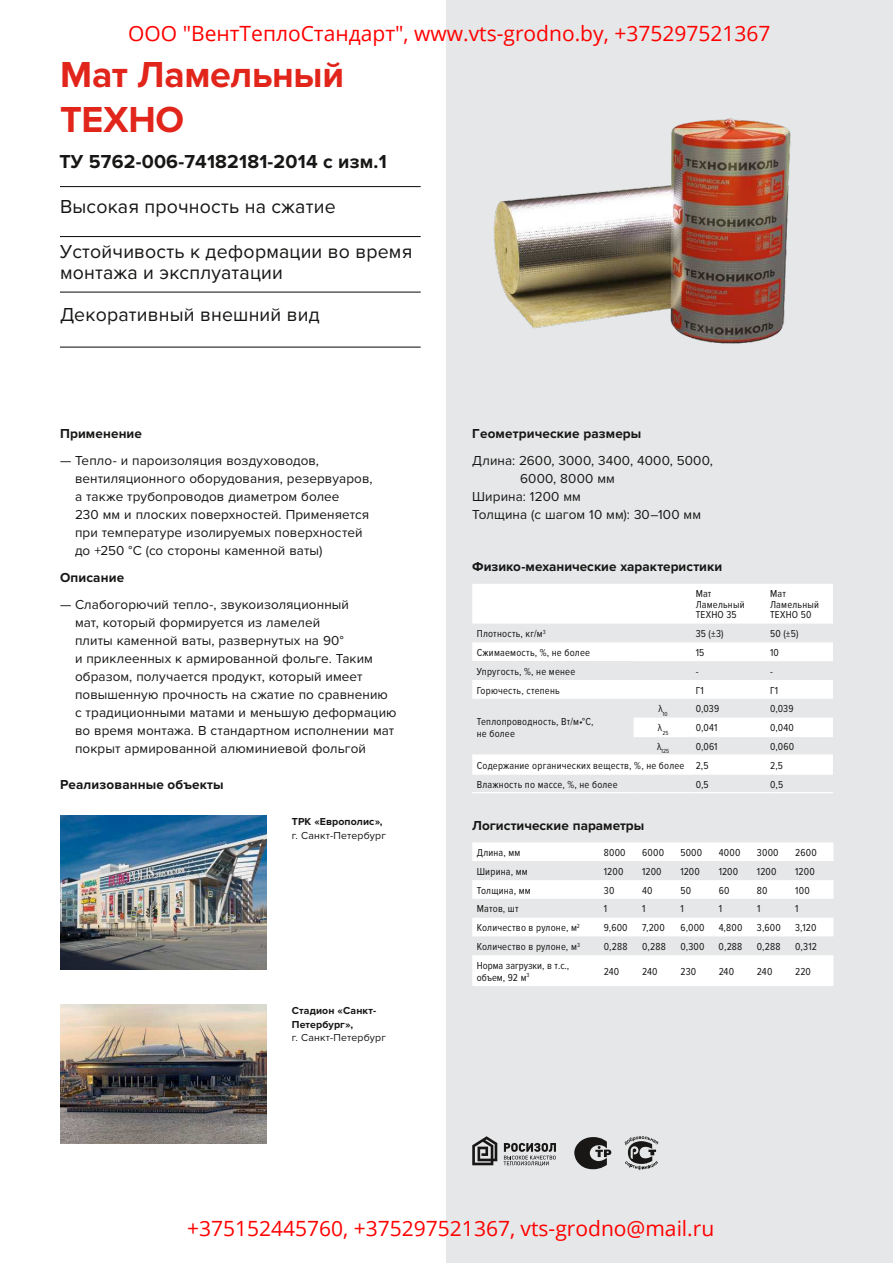
<style>
.page{position:relative;width:893px;height:1263px;background:#fff}
.page>*{position:absolute;margin:0;border:0;box-sizing:border-box;transform-origin:0 0}
.t1{font:700 37.5px "Proxima Nova";letter-spacing:-.01em;color:#e1251b}
.t2{font:21px "Open Sans";color:#f00}
.t3{font:21px "Open Sans";color:#f00}
.t4{font:19.5px/21px "Proxima Nova";letter-spacing:.01em;color:#181716}
.t5{font:700 19.5px "Proxima Nova";letter-spacing:.01em;color:#181716}
.t6{font:13.5px/18px "Proxima Nova";letter-spacing:.005em;color:#181716}
.t7{font:700 13.5px "Proxima Nova";letter-spacing:.01em;color:#181716}
.t8{font:10.5px/10.5px "Proxima Nova Cond";letter-spacing:.02em;color:#181716}
.t9{font:700 10.5px/13.5px "Proxima Nova";letter-spacing:.01em;color:#181716}
.t10{font:10.5px "Proxima Nova";letter-spacing:.015em;color:#181716}
.t11{font:10.5px/12px "Proxima Nova Cond";letter-spacing:-.005em;color:#181716}
.t12{font:6.15px "Proxima Nova Cond";letter-spacing:.01em;color:#181716}
</style>
<div class="page">
<div style="left:446px;top:0;width:447px;height:1263px;background:#e5e7e8"></div>
<svg style="left:472px;top:1136px;width:25px;height:29px"></svg>
<svg style="left:504px;top:1143px;width:52px;height:23px"></svg>
<svg style="left:574px;top:1137px;width:37px;height:32px"></svg>
<svg style="left:624px;top:1136px;width:35px;height:34px"></svg>
<div style="left:472px;top:584px;width:361px;height:40px;background:#fff"></div>
<svg style="left:472px;top:642px;width:361px;height:131px;fill:#fff"></svg>
<div style="left:472px;top:661px;width:162px;height:19px;background:#e5e7e8"></div>
<hr style="left:472px;top:754px;width:162px;height:2px;background:#fff">
<hr style="left:472px;top:773px;width:162px;height:2px;background:#fff">
<hr style="left:472px;top:792px;width:162px;height:1px;background:#fff">
<hr style="left:634px;top:754px;width:62px;height:2px;background:#fff">
<hr style="left:634px;top:773px;width:62px;height:2px;background:#fff">
<hr style="left:634px;top:792px;width:62px;height:1px;background:#fff">
<hr style="left:696px;top:754px;width:74px;height:2px;background:#fff">
<hr style="left:696px;top:773px;width:74px;height:2px;background:#fff">
<hr style="left:696px;top:792px;width:74px;height:1px;background:#fff">
<hr style="left:634px;top:736px;width:62px;height:1px;background:#fff">
<hr style="left:770px;top:754px;width:63px;height:2px;background:#fff">
<hr style="left:770px;top:773px;width:63px;height:2px;background:#fff">
<hr style="left:770px;top:792px;width:63px;height:1px;background:#fff">
<hr style="left:696px;top:736px;width:137px;height:1px;background:#fff">
<svg style="left:472px;top:842px;width:361px;height:144px;fill:#fff"></svg>
<svg style="left:472px;top:861px;width:361px;height:19px"></svg>
<img style="left:60px;top:816px;width:206px;height:153px">
<img style="left:60px;top:1004px;width:206px;height:140px">
<hr style="left:60px;top:186px;width:361px;height:1px;background:#181716">
<hr style="left:60px;top:236px;width:361px;height:1px;background:#181716">
<hr style="left:60px;top:292px;width:361px;height:1px;background:#181716">
<hr style="left:60px;top:347px;width:361px;height:1px;background:#181716">
<img style="left:493px;top:118px;width:298px;height:226px">
<h2 class="t2" style="left:128px;top:19px;width:644px">ООО "ВентТеплоСтандарт", www.vts-grodno.by, +375297521367</h2>
<h1 class="t1" style="left:60px;top:56px;width:286px">Мат Ламельный</h1>
<h1 class="t1" style="left:60px;top:101px;width:125px">ТЕХНО</h1>
<h3 class="t5" style="left:59px;top:152px;width:329px">ТУ 5762-006-74182181-2014 с изм.1</h3>
<h3 class="t4" style="left:60px;top:197px;width:277px">Высокая прочность на сжатие</h3>
<h3 class="t4" style="left:60px;top:242px;width:354px">Устойчивость к деформации во время монтажа и эксплуатации</h3>
<h3 class="t4" style="left:60px;top:305px;width:261px">Декоративный внешний вид</h3>
<p class="t7" style="left:60px;top:427px;width:84px">Применение</p>
<p class="t6" style="left:75px;top:452px;width:299px;text-indent:-15px">— Тепло- и пароизоляция воздуховодов, вентиляционного оборудования, резервуаров, а также трубопроводов диаметром более<br>230 мм и плоских поверхностей. Применяется при температуре изолируемых поверхностей до +250 ° С (со стороны каменной ваты)</p>
<p class="t7" style="left:60px;top:571px;width:66px">Описание</p>
<p class="t6" style="left:75px;top:596px;width:323px;text-indent:-15px">— Слабогорючий тепло-, звукоизоляционный<br>мат, который формируется из ламелей<br>плиты каменной ваты, развернутых на 90°<br>и приклеенных к армированной фольге. Таким образом, получается продукт, который имеет повышенную прочность на сжатие по сравнению с традиционными матами и меньшую деформацию во время монтажа. В стандартном исполнении мат покрыт армированной алюминиевой фольгой</p>
<p class="t7" style="left:60px;top:778px;width:165px">Реализованные объекты</p>
<p class="t9" style="left:292px;top:815px;width:92px">ТРК «Европолис»,</p>
<p class="t10" style="left:292px;top:831px;width:96px">г. Санкт-Петербург</p>
<p class="t9" style="left:292px;top:1004px;width:86px">Стадион «Санкт-<br>Петербург»,</p>
<p class="t10" style="left:292px;top:1033px;width:96px">г. Санкт-Петербург</p>
<p class="t7" style="left:472px;top:427px;width:171px">Геометрические размеры</p>
<p class="t6" style="left:472px;top:452px;width:242px">Длина: 2600, 3000, 3400, 4000, 5000,</p>
<p class="t6" style="left:520px;top:470px;width:96px">6000, 8000 мм</p>
<p class="t6" style="left:472px;top:488px;width:110px">Ширина: 1 200 мм</p>
<p class="t6" style="left:472px;top:506px;width:230px">Толщина (с шагом 10 мм): 30–100 мм</p>
<p class="t7" style="left:472px;top:560px;width:251px">Физико-механические характеристики</p>
<p class="t8" style="left:696px;top:589px;width:50px">Мат<br>Ламельный<br>ТЕХНО 35</p>
<p class="t8" style="left:770px;top:589px;width:50px">Мат<br>Ламельный<br>ТЕХНО 50</p>
<p class="t8" style="left:477px;top:629px;width:70px">Плотность, кг/м<sup>3</sup></p>
<p class="t8" style="left:696px;top:629px;width:29px">35 (±3)</p>
<p class="t8" style="left:770px;top:629px;width:30px">50 (±5)</p>
<p class="t8" style="left:477px;top:648px;width:115px">Сжимаемость, %, не более</p>
<p class="t8" style="left:696px;top:648px;width:10px">15</p>
<p class="t8" style="left:770px;top:648px;width:10px">10</p>
<p class="t8" style="left:477px;top:667px;width:100px">Упругость, %, не менее</p>
<p class="t8" style="left:696px;top:667px;width:4px">-</p>
<p class="t8" style="left:770px;top:667px;width:4px">-</p>
<p class="t8" style="left:477px;top:685px;width:85px">Горючесть, степень</p>
<p class="t8" style="left:696px;top:685px;width:10px">Г1</p>
<p class="t8" style="left:770px;top:685px;width:10px">Г1</p>
<p class="t8" style="left:477px;top:716px;width:118px;line-height:12px">Теплопроводность, Вт/м•°С, не более</p>
<p class="t12" style="left:658px;top:711px;width:11px"><sup>λ</sup>10</p>
<p class="t8" style="left:696px;top:704px;width:25px">0,039</p>
<p class="t8" style="left:770px;top:704px;width:25px">0,039</p>
<p class="t12" style="left:658px;top:730px;width:12px"><sup>λ</sup>25</p>
<p class="t8" style="left:696px;top:723px;width:23px">0,041</p>
<p class="t8" style="left:770px;top:723px;width:25px">0,040</p>
<p class="t12" style="left:657px;top:749px;width:14px"><sup>λ</sup>125</p>
<p class="t8" style="left:696px;top:742px;width:23px">0,061</p>
<p class="t8" style="left:770px;top:742px;width:26px">0,060</p>
<p class="t8" style="left:477px;top:760px;width:233px">Содержание органических веществ, %, не более 2,5</p>
<p class="t8" style="left:770px;top:760px;width:14px">2,5</p>
<p class="t8" style="left:477px;top:779px;width:142px">Влажность по массе, %, не более</p>
<p class="t8" style="left:696px;top:779px;width:15px">0,5</p>
<p class="t8" style="left:770px;top:779px;width:15px">0,5</p>
<p class="t7" style="left:472px;top:818px;width:174px">Логистические параметры</p>
<p class="t8" style="left:477px;top:848px;width:45px">Длина, мм</p>
<p class="t8" style="left:604px;top:848px;width:23px">8000</p>
<p class="t8" style="left:642px;top:848px;width:23px">6000</p>
<p class="t8" style="left:680px;top:848px;width:23px">5000</p>
<p class="t8" style="left:719px;top:848px;width:23px">4000</p>
<p class="t8" style="left:757px;top:848px;width:23px">3000</p>
<p class="t8" style="left:795px;top:848px;width:23px">2600</p>
<p class="t8" style="left:477px;top:867px;width:52px">Ширина, мм</p>
<p class="t8" style="left:604px;top:867px;width:21px">1200</p>
<p class="t8" style="left:642px;top:867px;width:21px">1200</p>
<p class="t8" style="left:680px;top:867px;width:21px">1200</p>
<p class="t8" style="left:719px;top:867px;width:21px">1200</p>
<p class="t8" style="left:757px;top:867px;width:21px">1200</p>
<p class="t8" style="left:795px;top:867px;width:21px">1200</p>
<p class="t8" style="left:477px;top:885px;width:56px">Толщина, мм</p>
<p class="t8" style="left:604px;top:885px;width:12px">30</p>
<p class="t8" style="left:642px;top:885px;width:12px">40</p>
<p class="t8" style="left:680px;top:885px;width:12px">50</p>
<p class="t8" style="left:719px;top:885px;width:12px">60</p>
<p class="t8" style="left:757px;top:885px;width:12px">80</p>
<p class="t8" style="left:795px;top:885px;width:16px">100</p>
<p class="t8" style="left:477px;top:904px;width:43px">Матов, шт</p>
<p class="t8" style="left:604px;top:904px;width:5px">1</p>
<p class="t8" style="left:642px;top:904px;width:5px">1</p>
<p class="t8" style="left:680px;top:904px;width:5px">1</p>
<p class="t8" style="left:719px;top:904px;width:5px">1</p>
<p class="t8" style="left:757px;top:904px;width:5px">1</p>
<p class="t8" style="left:795px;top:904px;width:5px">1</p>
<p class="t8" style="left:477px;top:923px;width:105px">Количество в рулоне, м<sup>2</sup></p>
<p class="t8" style="left:604px;top:923px;width:25px">9,600</p>
<p class="t8" style="left:642px;top:923px;width:24px">7,200</p>
<p class="t8" style="left:680px;top:923px;width:26px">6,000</p>
<p class="t8" style="left:719px;top:923px;width:25px">4,800</p>
<p class="t8" style="left:757px;top:923px;width:25px">3,600</p>
<p class="t8" style="left:795px;top:923px;width:23px">3,120</p>
<p class="t8" style="left:477px;top:942px;width:105px">Количество в рулоне, м<sup>3</sup></p>
<p class="t8" style="left:604px;top:942px;width:25px">0,288</p>
<p class="t8" style="left:642px;top:942px;width:25px">0,288</p>
<p class="t8" style="left:680px;top:942px;width:26px">0,300</p>
<p class="t8" style="left:719px;top:942px;width:25px">0,288</p>
<p class="t8" style="left:757px;top:942px;width:25px">0,288</p>
<p class="t8" style="left:795px;top:942px;width:23px">0,312</p>
<p class="t11" style="left:477px;top:960px;width:94px">Норма загрузки, в т.с., объем, 92 м<sup>3</sup></p>
<p class="t8" style="left:604px;top:967px;width:17px">240</p>
<p class="t8" style="left:642px;top:967px;width:17px">240</p>
<p class="t8" style="left:680px;top:967px;width:17px">230</p>
<p class="t8" style="left:719px;top:967px;width:17px">240</p>
<p class="t8" style="left:757px;top:967px;width:17px">240</p>
<p class="t8" style="left:795px;top:967px;width:17px">220</p>
<h2 class="t3" style="left:187px;top:1214px;width:529px">+375152445760, +375297521367, vts-grodno@mail.ru</h2>
</div>
